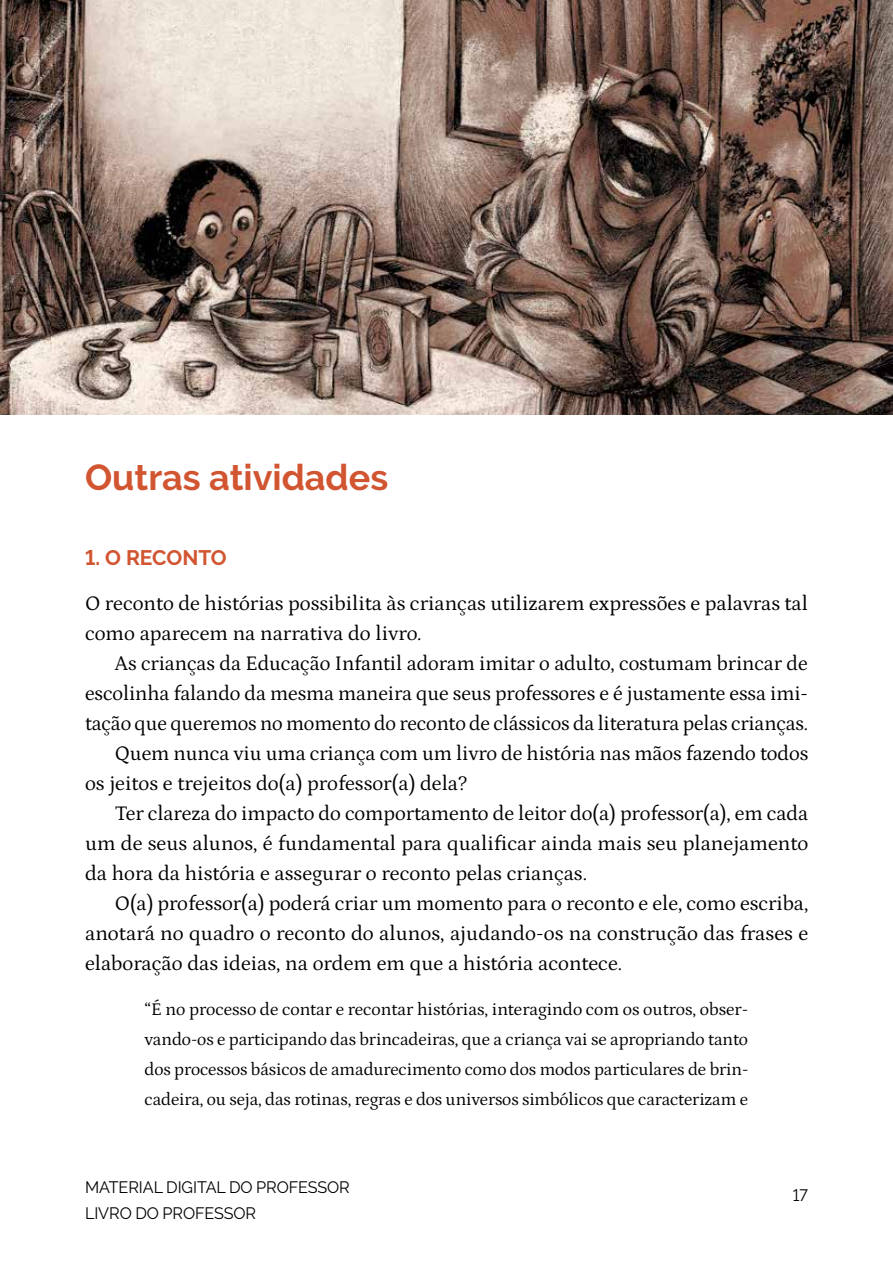
<style>
.page{position:relative;width:893px;height:1263px;background:#fff}
.page>*{position:absolute;margin:0;border:0;box-sizing:border-box;transform-origin:0 0}
.t1{font:700 36px "Raleway";color:#d25531}
.t2{font:21px/30px "Petrona";letter-spacing:-.005em;color:#000}
.t3{font:700 21px "Raleway";color:#d25531}
.t4{font:18px/30px "Petrona";letter-spacing:-.005em;color:#000;text-align:justify}
.t5{font:16.5px/25.2px "Raleway";letter-spacing:-.005em;color:#000}
</style>
<div class="page">
<img style="left:0;top:0;width:893px;height:415px">
<h1 class="t1" style="left:85px;top:457px;width:305px">Outras atividades</h1>
<p class="t3" style="left:85px;top:546px;width:70px">1. O reco</p>
<p class="t3" style="left:182px;top:546px;width:31px">nto</p>
<p class="t2" style="left:85px;top:587px;width:724px">O reconto de histórias possibilita às crianças utilizarem expressões e palavras tal como aparecem na narrativa do livro.</p>
<p class="t2" style="left:115px;top:647px;width:694px">As crianças da Educação Infantil adoram imitar o adulto, costumam brincar de</p>
<p class="t2" style="left:85px;top:677px;width:724px">escolinha falando da mesma maneira que seus professores e é justamente essa imi-</p>
<p class="t2" style="left:85px;top:707px;width:725px">tação que queremos no momento do reconto de clássicos da literatura pelas crianças.</p>
<p class="t2" style="left:115px;top:737px;width:695px">Quem nunca viu uma criança com um livro de história nas mãos fazendo todos</p>
<p class="t2" style="left:85px;top:767px;width:384px">os jeitos e trejeitos do(a) professor(a) dela?</p>
<p class="t2" style="left:115px;top:797px;width:695px">Ter clareza do impacto do comportamento de leitor do(a) professor(a), em cada</p>
<p class="t2" style="left:85px;top:827px;width:725px">um de seus alunos, é fundamental para qualificar ainda mais seu planejamento</p>
<p class="t2" style="left:85px;top:857px;width:504px">da hora da história e assegurar o reconto pelas crianças.</p>
<p class="t2" style="left:115px;top:887px;width:695px">O(a) professor(a) poderá criar um momento para o reconto e ele, como escriba,</p>
<p class="t2" style="left:85px;top:917px;width:725px">anotará no quadro o reconto do alunos, ajudando-os na construção das frases e</p>
<p class="t2" style="left:85px;top:947px;width:539px">elaboração das ideias, na ordem em que a história acontece.</p>
<p class="t4" style="left:145px;top:993px;width:605px">“É no processo de contar e recontar histórias, interagindo com os outros, obser&shy;vando-os e participando das brincadeiras, que a criança vai se apropriando tanto dos processos básicos de amadurecimento como dos modos particulares de brin&shy;cadeira, ou seja, das rotinas, regras e dos universos simbólicos que caracterizam e</p>
<p class="t5" style="left:85px;top:1175px;width:264px">MATERIAL DIGITAL DO PROFESSOR<br>LIVRO DO PROFESSO</p>
<p class="t5" style="left:246px;top:1200px;width:12px">R</p>
<p class="t5" style="left:793px;top:1183px;width:17px">17</p>
</div>
